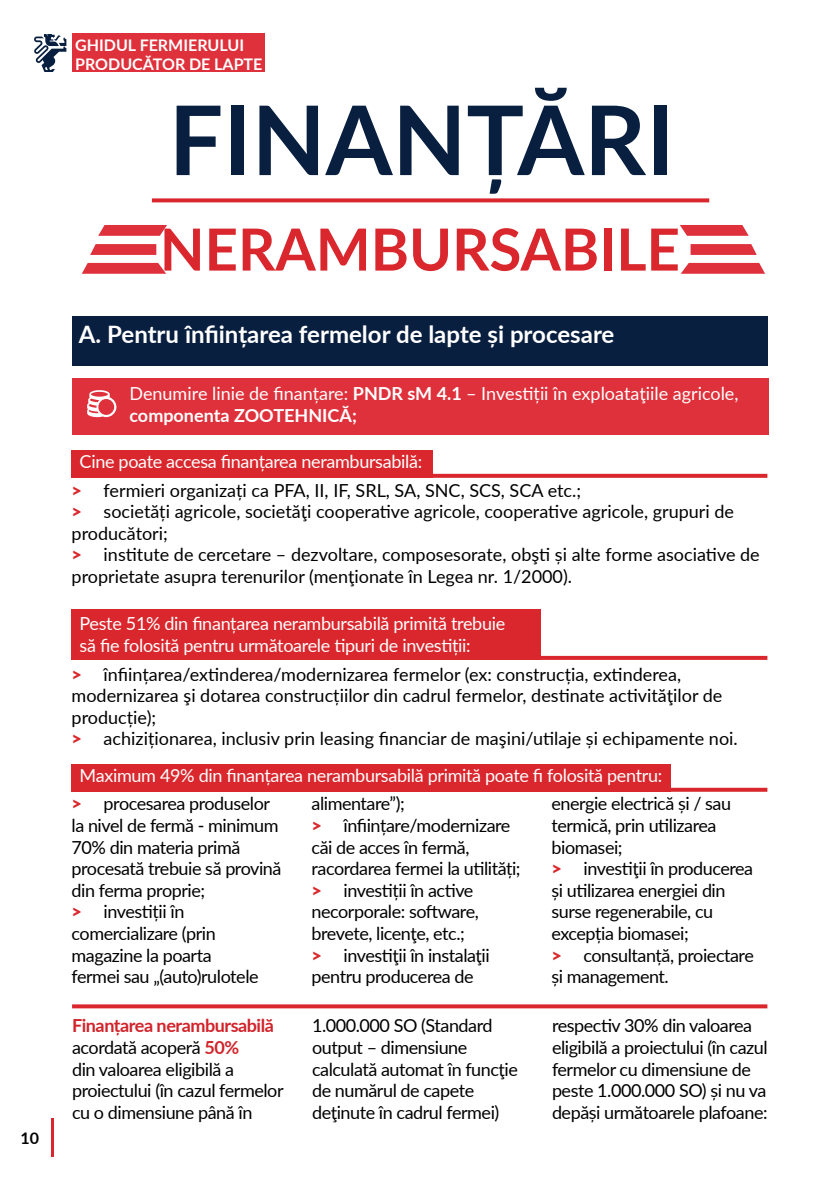
<style>
.page{position:relative;width:840px;height:1191px;background:#fff}
.page>*{position:absolute;margin:0;border:0;box-sizing:border-box;transform-origin:0 0}
.t1{font:700 96px "Lato";color:#091f40}
.t2{font:700 58px "Lato";color:#d9272d}
.t3{font:700 24px "Lato";color:#fff}
.t4{font:18px/21.6px "Lato";letter-spacing:-.025em;color:#000}
.t5{font:18px/21.6px "Lato";color:#000}
.t6{font:18px/21.6px "Lato";letter-spacing:-.02em;color:#fff}
.t7{font:18px/21.6px "Lato";color:#fff}
.t8{font:700 16px/19.2px "Lato";color:#fff}
.t9{font:700 16px "Lato";color:#000}
.s1{font-weight:700}
.s2{font-weight:900;color:#d9272d}
.s3{font-weight:700;color:#d2232a}
</style>
<div class="page">
<div style="left:72px;top:33px;width:192px;height:39px;background:#df313b"></div>
<hr style="left:51px;top:1118px;width:3px;height:39px;background:#d9272d">
<svg style="left:34px;top:34px;width:32px;height:38px"></svg>
<div style="left:72px;top:315px;width:695px;height:50px;background:#091f40"></div>
<div style="left:71px;top:450px;width:361px;height:27px;background:#d9272d"></div>
<div style="left:71px;top:764px;width:599px;height:27px;background:#d9272d"></div>
<div style="left:71px;top:609px;width:469px;height:50px;background:#d9272d"></div>
<svg style="left:265px;top:474px;width:502px;height:4px;fill:#d9272d"></svg>
<hr style="left:265px;top:787px;width:502px;height:4px;background:#d9272d">
<svg style="left:72px;top:1004px;width:695px;height:4px;background:#dc3b40"></svg>
<hr style="left:265px;top:656px;width:502px;height:4px;background:#d9272d">
<div style="left:72px;top:378px;width:696px;height:57px;background:#df313b"></div>
<svg style="left:87px;top:390px;width:30px;height:27px"></svg>
<svg style="left:680px;top:225px;width:68px;height:11px"></svg>
<svg style="left:690px;top:244px;width:66px;height:11px"></svg>
<svg style="left:680px;top:263px;width:84px;height:11px"></svg>
<svg style="left:98px;top:225px;width:69px;height:11px"></svg>
<svg style="left:90px;top:244px;width:66px;height:11px"></svg>
<svg style="left:82px;top:263px;width:84px;height:11px"></svg>
<svg style="left:152px;top:198px;width:556px;height:4px;background:#dc3c41"></svg>
<p class="t9" style="left:21px;top:1126px;width:20px">10</p>
<p class="t8" style="left:75px;top:34px;width:189px">GHIDUL FERMIERULUI<br>PRODUCĂTOR DE LAPTE</p>
<h1 class="t1" style="left:169px;top:69px;width:507px">FINANȚĂRI</h1>
<h2 class="t2" style="left:160px;top:207px;width:521px">NERAMBURSABILE</h2>
<h3 class="t3" style="left:79px;top:317px;width:536px">A. Pentru înființarea fermelor de lapte și procesare</h3>
<p class="t7" style="left:129px;top:382px;width:610px">Denumire linie de finanțare: <span class="s1">PNDR sM 4.1</span> – Investiții în exploataţiile agricole, <span class="s1">componenta ZOOTEHNICĂ;</span></p>
<p class="t6" style="left:80px;top:450px;width:344px">Cine poate accesa finanțarea nerambursabilă:</p>
<p class="t5" style="left:72px;top:478px;width:689px"><span class="s2">&gt;</span> fermieri organizați ca PFA, II, IF, SRL, SA, SNC, SCS, SCA etc.;<br><span class="s2">&gt;</span> societăți agricole, societăţi cooperative agricole, cooperative agricole, grupuri de producători;<br><span class="s2">&gt;</span> institute de cercetare – dezvoltare, composesorate, obşti și alte forme asociative de proprietate asupra terenurilor (menţionate în Legea nr. 1/2000).</p>
<p class="t6" style="left:80px;top:612px;width:427px">Peste 51% din finanțarea nerambursabilă primită trebuie să fie folosită pentru următoarele tipuri de investiții:</p>
<p class="t5" style="left:72px;top:662px;width:667px"><span class="s2">&gt;</span> înființarea/extinderea/modernizarea fermelor (ex: construcția, extinderea, modernizarea şi dotarea construcțiilor din cadrul fermelor, destinate activităţilor de producție);<br><span class="s2">&gt;</span> achiziționarea, inclusiv prin leasing financiar de maşini/utilaje și echipamente noi.</p>
<p class="t6" style="left:80px;top:764px;width:584px">Maximum 49% din finanțarea nerambursabilă primită poate fi folosită pentru:</p>
<p class="t4" style="left:72px;top:792px;width:211px"><span class="s2">&gt;</span> procesarea produselor la nivel de fermă - minimum<br>70% din materia primă procesată trebuie să provină din ferma proprie;<br><span class="s2">&gt;</span> investiții în comercializare (prin magazine la poarta<br>fermei sau „(auto)rulotele</p>
<p class="t4" style="left:311px;top:792px;width:210px">alimentare”);<br><span class="s2">&gt;</span> înființare/modernizare căi de acces în fermă, racordarea fermei la utilități; <span class="s2">&gt;</span> investiții în active necorporale: software, brevete, licenţe, etc.;<br><span class="s2">&gt;</span> investiţii în instalaţii pentru producerea de</p>
<p class="t4" style="left:551px;top:792px;width:204px">energie electrică și / sau termică, prin utilizarea biomasei;<br><span class="s2">&gt;</span> investiţii în producerea și utilizarea energiei din surse regenerabile, cu excepția biomasei;<br><span class="s2">&gt;</span> consultanță, proiectare și management.</p>
<p class="t4" style="left:72px;top:1014px;width:213px"><span class="s3">Finanțarea nerambursabilă </span>acordată acoperă <span class="s3">50%<br></span>din valoarea eligibilă a proiectului (în cazul fermelor cu o dimensiune până în</p>
<p class="t4" style="left:312px;top:1014px;width:207px">1.000.000 SO (Standard output – dimensiune calculată automat în funcţie de numărul de capete deţinute în cadrul fermei)</p>
<p class="t4" style="left:551px;top:1014px;width:217px">respectiv 30% din valoarea eligibilă a proiectului (în cazul fermelor cu dimensiune de peste 1.000.000 SO) și nu va depăși următoarele plafoane:</p>
</div>
